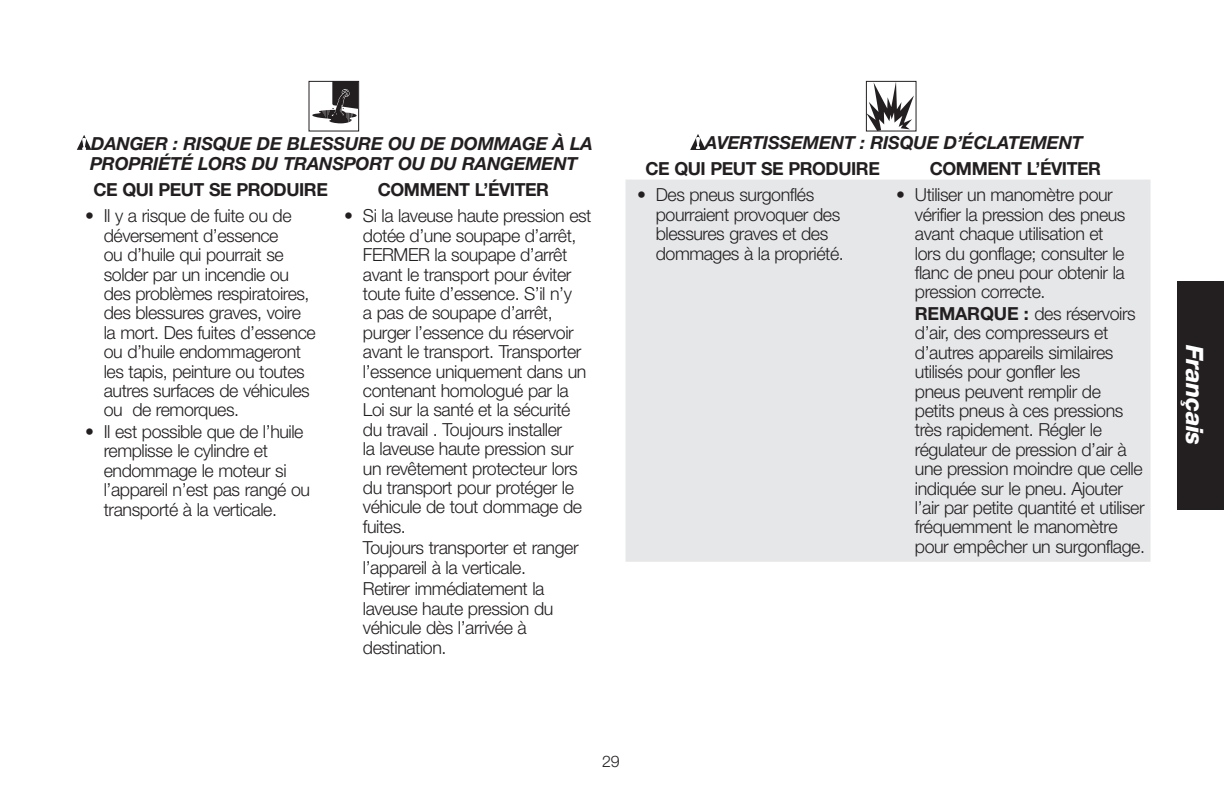
<style>
.page{position:relative;width:1224px;height:792px;background:#fff}
.page>*{position:absolute;margin:0;border:0;box-sizing:border-box;transform-origin:0 0}
.t1{font:italic 800 24px "Helvetica Neue LT Std";letter-spacing:-.02em;color:#fff}
.t2{font:300 18px/19.4px "Helvetica Neue LT Std";letter-spacing:-.025em;color:#231f20}
.t3{font:italic 700 18px "Helvetica Neue LT Std";letter-spacing:-.01em;color:#231f20}
.t4{font:700 18px "Helvetica Neue LT Std";letter-spacing:-.025em;color:#231f20}
.t5{font:300 16px "Helvetica Neue LT Std";color:#231f20}
.s1{font-weight:700}
</style>
<div class="page">
<div style="left:1177px;top:281px;width:47px;height:228px;background:#231f20"></div>
<svg style="left:312px;top:83px;width:45px;height:40px"></svg>
<div style="left:309px;top:81px;width:50px;height:50px;border:1px solid #231f20"></div>
<svg style="left:77px;top:135px;width:14px;height:15px"></svg>
<div style="left:626px;top:180px;width:525px;height:382px;background:#e6e7e9"></div>
<svg style="left:868px;top:83px;width:46px;height:46px"></svg>
<div style="left:866px;top:81px;width:50px;height:50px;border:1px solid #231f20"></div>
<svg style="left:690px;top:134px;width:16px;height:16px"></svg>
<p class="t3" style="left:91px;top:132px;width:118px">DANGER : RISQUE</p>
<p class="t3" style="left:257px;top:132px;width:44px">DE BLESSURE</p>
<p class="t3" style="left:388px;top:132px;width:78px">OUDEDOMMAGE</p>
<p class="t3" style="left:553px;top:132px;width:30px">À LA</p>
<p class="t3" style="left:90px;top:152px;width:62px">PRO PRIÉTÉ</p>
<p class="t3" style="left:198px;top:152px;width:14px">LORS</p>
<p class="t3" style="left:252px;top:152px;width:45px">DU TRANS</p>
<p class="t3" style="left:344px;top:152px;width:26px">PORT</p>
<p class="t3" style="left:398px;top:152px;width:78px">OUDURANGEMENT</p>
<p class="t4" style="left:93px;top:179px;width:236px">CE QUI PEUT SE PRODUIRE</p>
<p class="t4" style="left:378px;top:179px;width:173px">COMM ENT L’ÉVITER</p>
<p class="t2" style="left:104px;top:206px;width:213px;text-indent:-19px">• Il y a risque de fuite ou de déversement d’essence<br>ou d’huile qui pourrait se solder par un incendie ou des problèmes respiratoires, des blessures graves, voire la mort. Des fuites d’essence ou d’huile endommageront les tapis, peinture ou toutes autres surfaces de véhicules ou de remorques.</p>
<p class="t2" style="left:104px;top:421px;width:208px;text-indent:-19px">• Il est possible que de l’huile remplisse le cylindre et endommage le moteur si l’appareil n’est pas rangé ou transporté à la verticale.</p>
<p class="t2" style="left:363px;top:206px;width:230px;text-indent:-19px">• Si la laveuse haute pression est dotée d’une soupape d’arrêt, fermer</p>
<p class="t2" style="left:363px;top:245px;width:225px;text-indent:72px">la soupape d’arrêt avant le transport pour éviter toute fuite d’essence. S’il n’y<br>a pas de soupape d’arrêt, purger l’essence du réservoir avant le transport. Transporter l’essence uniquement dans un contenant homologué par la<br>Loi sur la santé et la sécurité du travail . Toujours installer<br>la laveuse haute pression sur un revêtement protecteur lors du transport pour protéger le véhicule de tout dommage de fuites.</p>
<p class="t2" style="left:363px;top:538px;width:217px">Toujours transporter et ranger l’appareil à la verticale.</p>
<p class="t2" style="left:363px;top:579px;width:192px">Retirer immédiatement la laveuse haute pression du véhicule dès l’arrivée à destination.</p>
<p class="t3" style="left:705px;top:131px;width:191px">AVERTISSEMENT : RISQUE</p>
<p class="t3" style="left:944px;top:131px;width:32px">D’ÉCLATEMENT</p>
<p class="t4" style="left:646px;top:158px;width:236px">CE QUI PEUT SE PRODUIRE</p>
<p class="t4" style="left:930px;top:158px;width:173px">COMM ENT L’ÉVITER</p>
<p class="t2" style="left:656px;top:185px;width:190px;text-indent:-19px">• Des pneus surgonflés pourraient provoquer des blessures graves et des dommages à la propriété.</p>
<p class="t2" style="left:915px;top:185px;width:212px;text-indent:-19px">• Utiliser un manomètre pour vérifier la pression des pneus avant chaque utilisation et lors du gonflage; consulter le flanc de pneu pour obtenir la pression correcte.</p>
<p class="t2" style="left:915px;top:303px;width:232px"><span class="s1">RE MARQUE :</span> des réservoirs d’air, des compresseurs et d’autres appareils similaires utilisés pour gonfler les<br>pneus peuvent remplir de<br>petits pneus à ces pressions très rapidement. Régler le régulateur de pression d’air à une pression moindre que celle indiquée sur le pneu. Ajouter l’air par petite quantité et utiliser fréquemment le manomètre pour empêcher un surgonflage.</p>
<h1 class="t1" style="left:1209px;top:345px;width:102px;rotate:90deg">Français</h1>
<p class="t5" style="left:602px;top:752px;width:19px">29</p>
</div>
